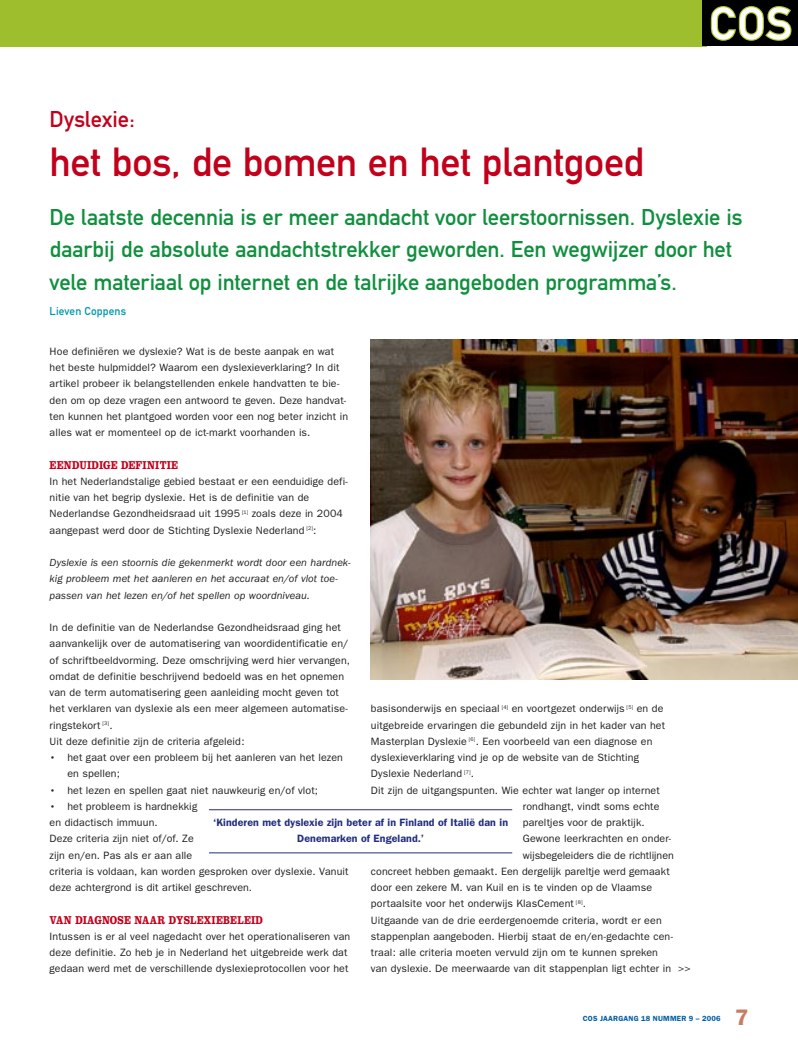
<style>
.page{position:relative;width:798px;height:1063px;background:#fff}
.page>*{position:absolute;margin:0;border:0;box-sizing:border-box;transform-origin:0 0}
.artikelkop{font:40px "DIN Mittelschrift";letter-spacing:-.01em;color:#c2001b}
.lead{font:22.5px/32.5px "DIN Mittelschrift";letter-spacing:-.005em;color:#108f3e}
.lead-2{font:22.5px "DIN Mittelschrift";letter-spacing:-.005em;color:#c2001b}
.subkopje{font:700 11.88px "Clarendon";letter-spacing:.025em;color:#c2001b;scale:.8 1}
.auteur{font:11.25px "DIN Mittelschrift";letter-spacing:.01em;color:#0099ae}
.tekst{font:10.62px/16.2px "Franklin Gothic";letter-spacing:.01em;color:#1f1e1d}
.opsomming{font:10.62px/16.2px "Franklin Gothic";letter-spacing:.01em;color:#1f1e1d}
.tekst-2{font:italic 10.62px/16.2px "Franklin Gothic";letter-spacing:.005em;color:#1f1e1d}
.streamer{font:600 10.62px/16.2px "Franklin Gothic";letter-spacing:.01em;color:#232d7f;text-align:center}
.Normaal{font:600 7.5px "Franklin Gothic";letter-spacing:.025em;color:#005da5}
.s1{font-weight:500}
.s2{font-size:22.5px;color:#c87c62}
</style>
<div class="page">
<hr style="left:209px;top:809px;width:303px;height:1px;background:#232d7f">
<hr style="left:209px;top:852px;width:303px;height:1px;background:#232d7f">
<img style="left:370px;top:340px;width:427px;height:340px">
<div style="left:0;top:0;width:706px;height:46px;background:#9fbe2e"></div>
<div style="left:702px;top:0;width:95px;height:46px;background:#000"></div>
<svg style="left:710px;top:6px;width:82px;height:35px"></svg>
<p class="lead-2" style="left:50px;top:106px;width:87px">Dyslexie:</p>
<p class="artikelkop" style="left:50px;top:139px;width:595px">het bos, de bomen en het plantgoed</p>
<p class="lead" style="left:50px;top:201px;width:694px">De laatste decennia is er meer aandacht voor leerstoornissen. Dyslexie is daarbij de absolute aandachtstrekker geworden. Een wegwijzer door het vele materiaal op internet en de talrijke aangeboden programma’s.</p>
<p class="auteur" style="left:50px;top:304px;width:78px">Lieven Coppens</p>
<p class="tekst" style="left:50px;top:343px;width:300px">Hoe definiëren we dyslexie? Wat is de beste aanpak en wat het beste hulpmiddel? Waarom een dyslexieverklaring? In dit artikel probeer ik belangstellenden enkele handvatten te bie&shy;den om op deze vragen een antwoord te geven. Deze handvat&shy;ten kunnen het plantgoed worden voor een nog beter inzicht in alles wat er momenteel op de ict-markt voorhanden is.</p>
<p class="subkopje" style="left:50px;top:457px;width:162px">EENDUIDIGE DEFINITIE</p>
<p class="tekst" style="left:50px;top:473px;width:300px">In het Nederlandstalige gebied bestaat er een eenduidige defi&shy;nitie van het begrip dyslexie. Het is de definitie van de Nederlandse Gezondheidsraad uit 1995 <sup>[1]</sup> zoals deze in 2004 aangepast werd door de Stichting Dyslexie Nederland <sup>[2]</sup>:</p>
<p class="tekst-2" style="left:50px;top:555px;width:302px">Dyslexie is een stoornis die gekenmerkt wordt door een hardnek&shy;kig probleem met het aanleren en het accuraat en/of vlot toe&shy;passen van het lezen en/of het spellen op woordniveau.</p>
<p class="tekst" style="left:50px;top:619px;width:302px">In de definitie van de Nederlandse Gezondheidsraad ging het aanvankelijk over de automatisering van woordidentificatie en/ of schriftbeeldvorming. Deze omschrijving werd hier vervangen, omdat de definitie beschrijvend bedoeld was en het opnemen van de term automatisering geen aanleiding mocht geven tot het verklaren van dyslexie als een meer algemeen automatise&shy;ringstekort <sup>[3]</sup>.</p>
<p class="tekst" style="left:50px;top:733px;width:196px">Uit deze definitie zijn de criteria afgeleid:</p>
<p class="opsomming" style="left:67px;top:749px;width:277px;text-indent:-18px"><span class="s1">•</span> het gaat over een probleem bij het aanleren van het lezen en spellen;</p>
<p class="opsomming" style="left:50px;top:782px;width:270px"><span class="s1">•</span> het lezen en spellen gaat niet nauwkeurig en/of vlot;</p>
<p class="opsomming" style="left:50px;top:798px;width:149px"><span class="s1">•</span> het probleem is hardnekkig en didactisch immuun.</p>
<p class="opsomming" style="left:50px;top:831px;width:300px">Deze criteria zijn niet of/of. Ze<br>zijn en/en. Pas als er aan alle<br>criteria is voldaan, kan worden gesproken over dyslexie. Vanuit deze achtergrond is dit artikel geschreven.</p>
<p class="subkopje" style="left:50px;top:912px;width:268px">VAN DIAGNOSE NAAR DYSLEXIEBELEID</p>
<p class="tekst" style="left:50px;top:928px;width:302px">Intussen is er al veel nagedacht over het operationaliseren van deze definitie. Zo heb je in Nederland het uitgebreide werk dat gedaan werd met de verschillende dyslexieprotocollen voor het</p>
<p class="tekst" style="left:371px;top:701px;width:295px">basisonderwijs en speciaal <sup>[4]</sup> en voortgezet onderwijs <sup>[5]</sup> en de uitgebreide ervaringen die gebundeld zijn in het kader van het Masterplan Dyslexie <sup>[6]</sup>. Een voorbeeld van een diagnose en dyslexieverklaring vind je op de website van de Stichting Dyslexie Nederland <sup>[7]</sup>.</p>
<p class="tekst" style="left:371px;top:782px;width:290px">Dit zijn de uitgangspunten. Wie echter wat langer op internet</p>
<p class="tekst" style="left:522px;top:798px;width:138px">rondhangt, vindt soms echte</p>
<p class="tekst" style="left:522px;top:814px;width:123px">pareltjes voor de praktijk.</p>
<p class="tekst" style="left:522px;top:831px;width:150px">Gewone leerkrachten en onder-</p>
<p class="tekst" style="left:522px;top:847px;width:152px">wijsbegeleiders die de richtlijnen</p>
<p class="tekst" style="left:371px;top:863px;width:300px">concreet hebben gemaakt. Een dergelijk pareltje werd gemaakt</p>
<p class="tekst" style="left:371px;top:879px;width:282px">door een zekere M. van Kuil en is te vinden op de Vlaamse</p>
<p class="tekst" style="left:371px;top:896px;width:216px">portaalsite voor het onderwijs KlasCement <sup>[8]</sup>.</p>
<p class="tekst" style="left:371px;top:912px;width:303px">Uitgaande van de drie eerdergenoemde criteria, wordt er een stappenplan aangeboden. Hierbij staat de en/en-gedachte cen&shy;traal: alle criteria moeten vervuld zijn om te kunnen spreken van dyslexie. De meerwaarde van dit stappenplan ligt echter in</p>
<p class="streamer" style="left:213px;top:814px;width:296px">‘Kinderen met dyslexie zijn beter af in Finland of Italië dan in<br>Denemarken of Engeland.’</p>
<p class="tekst" style="left:677px;top:961px;width:14px">&gt;&gt;</p>
<p class="Normaal" style="left:582px;top:1014px;width:167px">COS JAARGANG 18 NUMMER 9 – 2006 <span class="s2">7</span></p>
</div>
